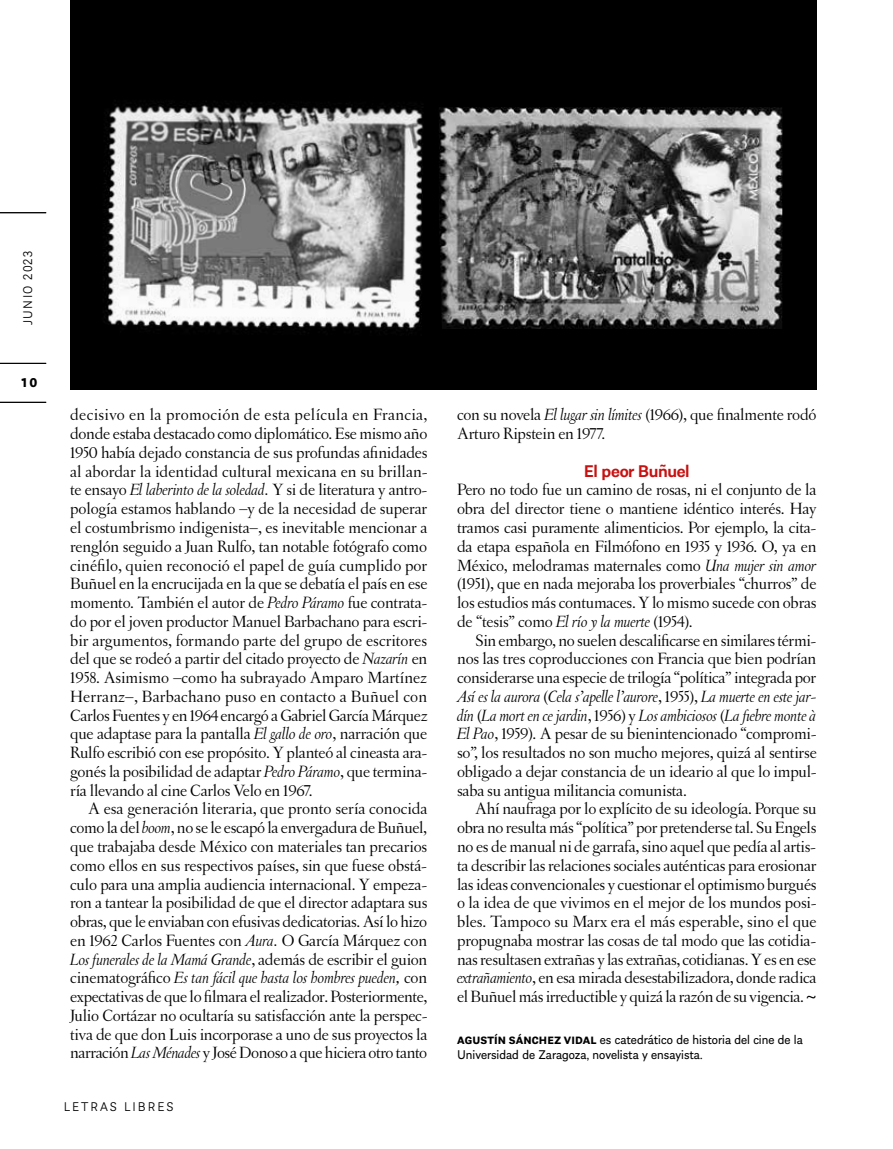
<style>
.page{position:relative;width:893px;height:1149px;background:#fff}
.page>*{position:absolute;margin:0;border:0;box-sizing:border-box;transform-origin:0 0}
.t1{font:600 18px "Almanach";letter-spacing:-.025em;color:#c71212}
.t2{font:17.25px/18.8px "OT Letras Oldstyle Pro Reg";letter-spacing:-.015em;color:#000;text-align:justify}
.t3{font:17.25px/18.8px "OT Letras Oldstyle Pro It";letter-spacing:-.015em;color:#000}
.t4{font:13.5px/15px "Almanach";color:#000}
.t5{font:300 13.5px "Almanach";letter-spacing:.15em;color:#000}
.t6{font:300 13.5px "Almanach";letter-spacing:.1em;color:#000}
.t7{font:700 13.5px "Almanach";color:#000}
.s1{font-family:"OT Letras Oldstyle Pro It"}
.s2{font-family:"OT Letras Oldstyle Pro Reg"}
.s3{font-family:"Myriad Pro"}
.s4{font-weight:700;font-size:11.25px}
</style>
<div class="page">
<hr style="left:0;top:212px;width:46px;height:1px;background:#000">
<hr style="left:0;top:402px;width:46px;height:1px;background:#000">
<hr style="left:0;top:363px;width:46px;height:1px;background:#000">
<div style="left:70px;top:0;width:746px;height:389px;background:#000"></div>
<img style="left:104px;top:101px;width:319px;height:231px">
<img style="left:439px;top:107px;width:343px;height:222px">
<p class="t6" style="left:18px;top:325px;width:75px;rotate:-90deg">JUNIO 2023</p>
<p class="t7" style="left:22px;top:372px;width:17px">10</p>
<p class="t2" style="left:70px;top:405px;width:359px">decisivo en la promoción de esta película en Francia, donde estaba destacado como diplomático. Ese mismo año 1950 había dejado constancia de sus profundas afinidades al abordar la identidad cultural mexicana en su brillan&shy;te ensayo <span class="s1">El laberinto de la soledad.</span> Y si de literatura y antro&shy;pología estamos hablando –y de la necesidad de superar el costumbrismo indigenista–, es inevitable mencionar a renglón seguido a Juan Rulfo, tan notable fotógrafo como cinéfilo, quien reconoció el papel de guía cumplido por Buñuel en la encrucijada en la que se debatía el país en ese momento. También el autor de <span class="s1">Pedro Páramo</span> fue contrata&shy;do por el joven productor Manuel Barbachano para escri&shy;bir argumentos, formando parte del grupo de escritores del que se rodeó a partir del citado proyecto de <span class="s1">Nazarín</span> en 1958. Asimismo –como ha subrayado Amparo Martínez Herranz–, Barbachano puso en contacto a Buñuel con Carlos Fuentes y en 1964 encargó a Gabriel García Márquez que adaptase para la pantalla <span class="s1">El gallo de oro</span>, narración que Rulfo escribió con ese propósito. Y planteó al cineasta ara&shy;gonés la posibilidad de adaptar <span class="s1">Pedro Páramo</span>, que termina&shy;ría llevando al cine Carlos Velo en 1967.</p>
<p class="t2" style="left:70px;top:798px;width:359px;text-indent:18px">A esa generación literaria, que pronto sería conocida como la del <span class="s1">boom</span>, no se le escapó la envergadura de Buñuel, que trabajaba desde México con materiales tan precarios como ellos en sus respectivos países, sin que fuese obstá&shy;culo para una amplia audiencia internacional. Y empeza&shy;ron a tantear la posibilidad de que el director adaptara sus obras, que le enviaban con efusivas dedicatorias. Así lo hizo en 1962 Carlos Fuentes con <span class="s1">Aura.</span> O García Márquez con</p>
<p class="t3" style="left:70px;top:948px;width:359px">Los funerales de la Mamá Grande<span class="s2">, además de escribir el guion cinematográfico</span> Es tan fácil que hasta los hombres pueden, <span class="s2">con</span></p>
<p class="t2" style="left:70px;top:986px;width:359px">expectativas de que lo filmara el realizador.Posteriormente, Julio Cortázar no ocultaría su satisfacción ante la perspec&shy;tiva de que don Luis incorporase a uno de sus proyectos la narración <span class="s1">Las Ménades</span> y José Donoso a que hiciera otro tanto</p>
<p class="t5" style="left:64px;top:1096px;width:111px">LETRAS LIBRES</p>
<p class="t2" style="left:457px;top:405px;width:361px">con su novela <span class="s1">El lugar sin límites</span> (1966), que finalmente rodó<br>Arturo Ripstein en 1977.</p>
<p class="t1" style="left:584px;top:457px;width:107px">El peor Buñuel</p>
<p class="t2" style="left:457px;top:480px;width:361px">Pero no todo fue un camino de rosas, ni el conjunto de la obra del director tiene o mantiene idéntico interés. Hay tramos casi puramente alimenticios. Por ejemplo, la cita&shy;da etapa española en Filmófono en 1935 y 1936. O, ya en México, melodramas maternales como <span class="s1">Una mujer sin amor </span>(1951), que en nada mejoraba los proverbiales “churros” de los estudios más contumaces. Y lo mismo sucede con obras de “tesis” como <span class="s1">El río y la muerte</span> (1954).</p>
<p class="t2" style="left:457px;top:630px;width:361px;text-indent:18px">Sin embargo, no suelen descalificarse en similares térmi&shy;nos las tres coproducciones con Francia que bien podrían considerarse una especie de trilogía “política” integrada por</p>
<p class="t3" style="left:457px;top:686px;width:361px">Así es la aurora <span class="s2">(</span>Cela s’apelle l’aurore<span class="s2">, 1955),</span> La muerte en este jar&shy;dín <span class="s2">(</span>La mort en ce jardin<span class="s2">, 1956) y</span> Los ambiciosos <span class="s2">(</span>La fiebre monte à</p>
<p class="t2" style="left:457px;top:723px;width:361px"><span class="s1">El Pao</span>, 1959). A pesar de su bienintencionado “compromi&shy;so”, los resultados no son mucho mejores, quizá al sentirse obligado a dejar constancia de un ideario al que lo impul&shy;saba su antigua militancia comunista.</p>
<p class="t2" style="left:457px;top:798px;width:361px;text-indent:18px">Ahí naufraga por lo explícito de su ideología. Porque su obra no resulta más “política” por pretenderse tal. Su Engels no es de manual ni de garrafa, sino aquel que pedía al artis&shy;ta describir las relaciones sociales auténticas para erosionar las ideas convencionales y cuestionar el optimismo burgués o la idea de que vivimos en el mejor de los mundos posi&shy;bles. Tampoco su Marx era el más esperable, sino el que propugnaba mostrar las cosas de tal modo que las cotidia&shy;nas resultasen extrañas y las extrañas, cotidianas. Y es en ese <span class="s1">extrañamiento</span>, en esa mirada desestabilizadora, donde radica el Buñuel más irreductible y quizá la razón de su vigencia. <span class="s3">~</span></p>
<p class="t4" style="left:457px;top:1031px;width:347px"><span class="s4">AGUSTÍN SÁNCHEZ VIDAL</span> es catedrático de historia del cine de la<br>Universidad de Zaragoza, novelista y ensayista.</p>
</div>
